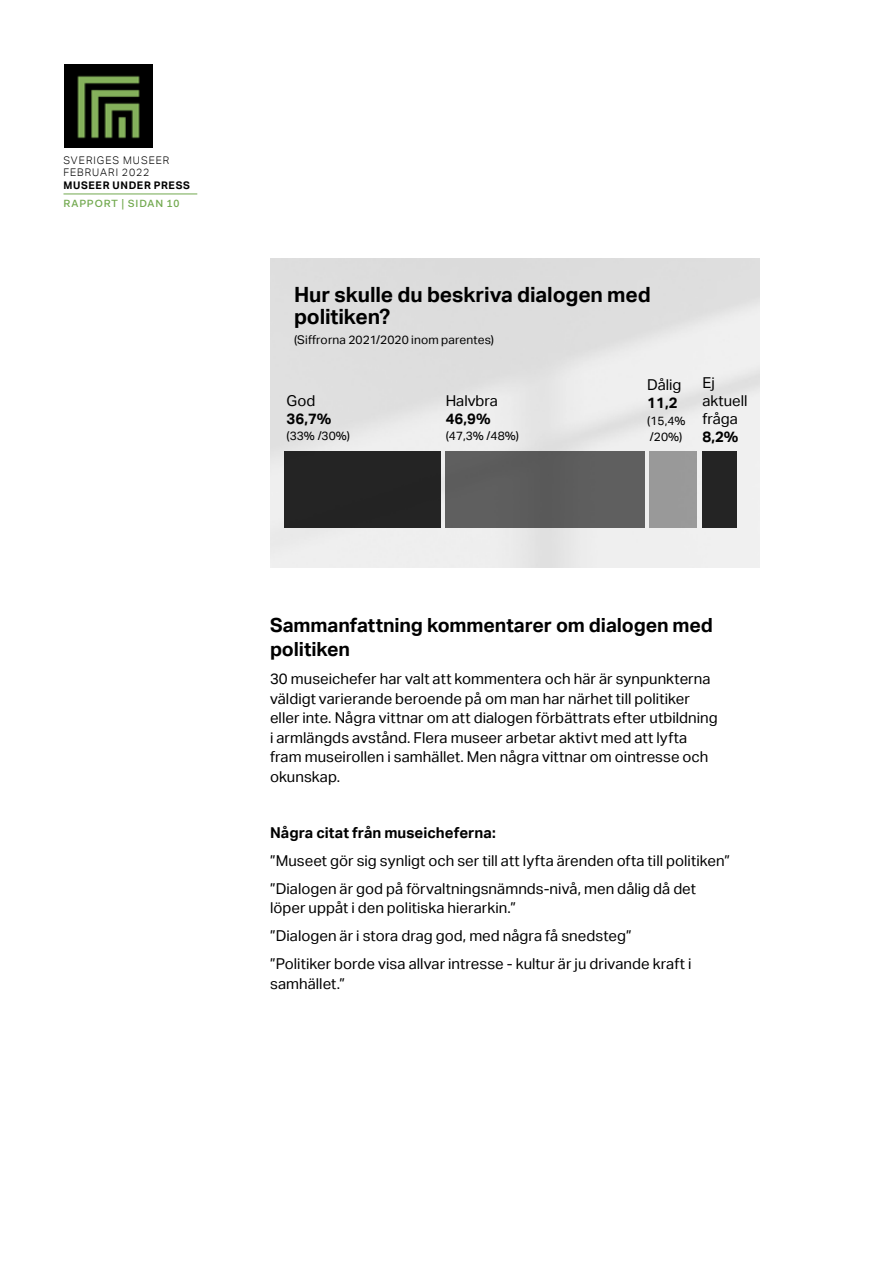
<style>
.page{position:relative;width:893px;height:1263px;background:#fff}
.page>*{position:absolute;margin:0;border:0;box-sizing:border-box;transform-origin:0 0}
.IIngress{font:700 21px/22.5px "Aktiv Grotesk";letter-spacing:-.005em;color:#000}
.IIngress-2{font:700 19.5px/24px "Aktiv Grotesk";letter-spacing:-.005em;color:#000}
.Brödtext_punkter{font:15px/19.5px "Aktiv Grotesk";letter-spacing:.005em;color:#000}
.Brödtext_punkter-2{font:700 15px/18px "Aktiv Grotesk";color:#000}
.IIngress-3{font:12px/16.5px "Aktiv Grotesk";letter-spacing:.005em;color:#000}
.t1{font:300 10.5px/12px "Aktiv Grotesk";letter-spacing:.09em;color:#000}
.t2{font:700 10.5px "Aktiv Grotesk";letter-spacing:.065em;color:#000}
.t3{font:500 10.5px "Fakt Pro";letter-spacing:.08em;color:#72a94f}
.s1{font-weight:400}
.s2{font-weight:700}
</style>
<div class="page">
<hr style="left:63px;top:194px;width:134px;height:1px;background:#72a94f">
<img style="left:65px;top:65px;width:87px;height:83px">
<img style="left:270px;top:258px;width:490px;height:309px">
<div style="left:285px;top:451px;width:156px;height:77px;background:#242424"></div>
<div style="left:445px;top:451px;width:200px;height:77px;background:#5e5e5e"></div>
<div style="left:649px;top:451px;width:47px;height:76px;background:#999"></div>
<div style="left:702px;top:451px;width:35px;height:77px;background:#242424"></div>
<p class="t1" style="left:63px;top:154px;width:108px">SVERIGES MUSEER<br>FEBRUARI 2022</p>
<p class="t2" style="left:63px;top:180px;width:128px">MUSEER UNDER PRESS</p>
<p class="t3" style="left:63px;top:196px;width:117px">RAPPORT | SIDAN 10</p>
<p class="IIngress" style="left:294px;top:283px;width:358px">Hur skulle du beskriva dialogen med politiken?</p>
<p class="IIngress-3" style="left:294px;top:332px;width:202px">(Siffrorna 2021/2020 inom parentes)</p>
<p class="Brödtext_punkter-2" style="left:287px;top:391px;width:46px"><span class="s1">God<br></span>36,7%</p>
<p class="IIngress-3" style="left:287px;top:428px;width:65px">(33% /30%)</p>
<p class="Brödtext_punkter" style="left:446px;top:391px;width:54px;line-height:18px">Halvbra<br><span class="s2">46,9%</span></p>
<p class="IIngress-3" style="left:446px;top:428px;width:75px">(47,3% /48%)</p>
<p class="Brödtext_punkter" style="left:647px;top:376px;width:36px;line-height:18px">Dålig<br><span class="s2">11,2</span></p>
<p class="IIngress-3" style="left:647px;top:412px;width:40px">(15,4% /20%)</p>
<p class="Brödtext_punkter" style="left:702px;top:373px;width:14px">Ej</p>
<p class="Brödtext_punkter" style="left:702px;top:392px;width:46px;line-height:18px">aktuell fråga<br><span class="s2">8,2%</span></p>
<p class="IIngress-2" style="left:270px;top:614px;width:444px">Sammanfattning kommentarer om dialogen med politiken</p>
<p class="Brödtext_punkter" style="left:270px;top:669px;width:449px">30 museichefer har valt att kommentera och här är synpunkterna väldigt varierande beroende på om man har närhet till politiker eller inte. Några vittnar om att dialogen förbättrats efter utbildning i armlängds avstånd. Flera museer arbetar aktivt med att lyfta fram museirollen i samhället. Men några vittnar om ointresse och okunskap.</p>
<p class="Brödtext_punkter-2" style="left:270px;top:824px;width:227px">Några citat från museicheferna:</p>
<p class="Brödtext_punkter" style="left:270px;top:851px;width:462px">”Museet gör sig synligt och ser till att lyfta ärenden ofta till politiken”</p>
<p class="Brödtext_punkter" style="left:270px;top:879px;width:428px">”Dialogen är god på förvaltningsnämnds-nivå, men dålig då det löper uppåt i den politiska hierarkin.”</p>
<p class="Brödtext_punkter" style="left:270px;top:926px;width:363px">”Dialogen är i stora drag god, med några få snedsteg”</p>
<p class="Brödtext_punkter" style="left:270px;top:954px;width:423px">”Politiker borde visa allvar intresse - kultur är ju drivande kraft i samhället.”</p>
</div>
